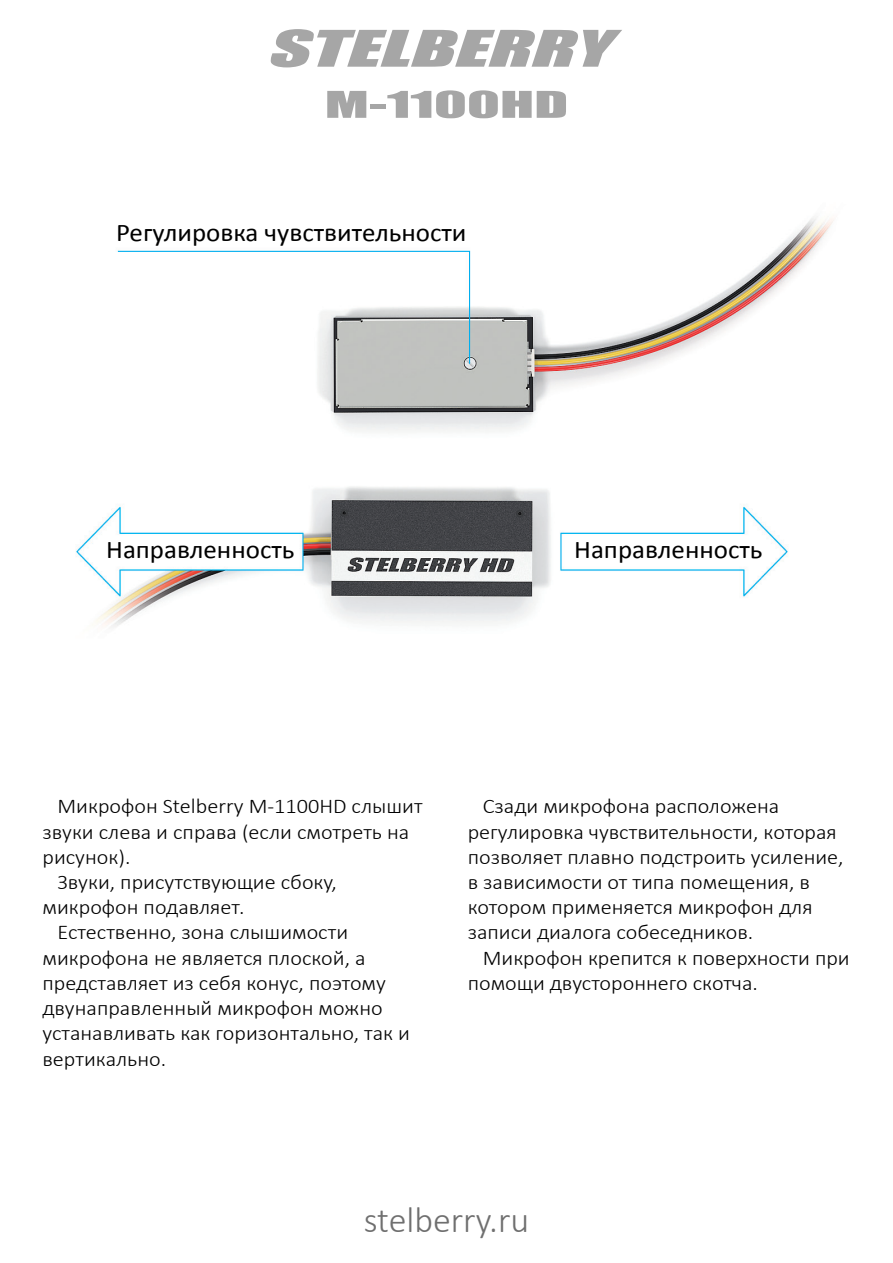
<style>
.page{position:relative;width:893px;height:1263px;background:#fff}
.page>*{position:absolute;margin:0;border:0;box-sizing:border-box;transform-origin:0 0}
.t1{font:300 36px "Calibri";color:#6f6f6f}
.t2{font:34.05px "Impact";color:#a6a6a6;scale:1.81 1}
.t3{font:25.5px "Calibri";color:#000;scale:1.06 1}
.t4{font:300 21px/25.2px "Calibri";color:#000;scale:1.06 1}
</style>
<div class="page">
<svg style="left:270px;top:29px;width:352px;height:38px"></svg>
<img style="left:76px;top:218px;width:758px;height:410px">
<h2 class="t2" style="left:325px;top:78px;width:136px">M-1100HD</h2>
<p class="t3" style="left:116px;top:216px;width:332px">Регулировка чувствительности</p>
<p class="t3" style="left:106px;top:533px;width:179px">Направленность</p>
<p class="t3" style="left:574px;top:533px;width:179px">Направленность</p>
<p class="t4" style="left:58px;top:794px;width:346px">Микрофон Stelberry M-1100HD слышит</p>
<p class="t4" style="left:43px;top:819px;width:348px">звуки слева и справа (если смотреть на</p>
<p class="t4" style="left:43px;top:844px;width:84px">рисунок).</p>
<p class="t4" style="left:58px;top:869px;width:265px">Звуки, присутствующие сбоку,</p>
<p class="t4" style="left:43px;top:894px;width:192px">микрофон подавляет.</p>
<p class="t4" style="left:58px;top:920px;width:276px">Естественно, зона слышимости</p>
<p class="t4" style="left:43px;top:945px;width:306px">микрофона не является плоской, а</p>
<p class="t4" style="left:43px;top:970px;width:325px">представляет из себя конус, поэтому</p>
<p class="t4" style="left:43px;top:995px;width:322px">двунаправленный микрофон можно</p>
<p class="t4" style="left:43px;top:1020px;width:348px">устанавливать как горизонтально, так и</p>
<p class="t4" style="left:43px;top:1046px;width:118px">вертикально.</p>
<p class="t4" style="left:468px;top:794px;width:356px;text-indent:15px">Сзади микрофона расположена регулировка чувствительности, которая позволяет плавно подстроить усиление, в зависимости от типа помещения, в котором применяется микрофон для записи диалога собеседников.</p>
<p class="t4" style="left:468px;top:945px;width:362px;text-indent:15px">Микрофон крепится к поверхности при помощи двустороннего скотча.</p>
<h1 class="t1" style="left:364px;top:1198px;width:167px">stelberry.ru</h1>
</div>
